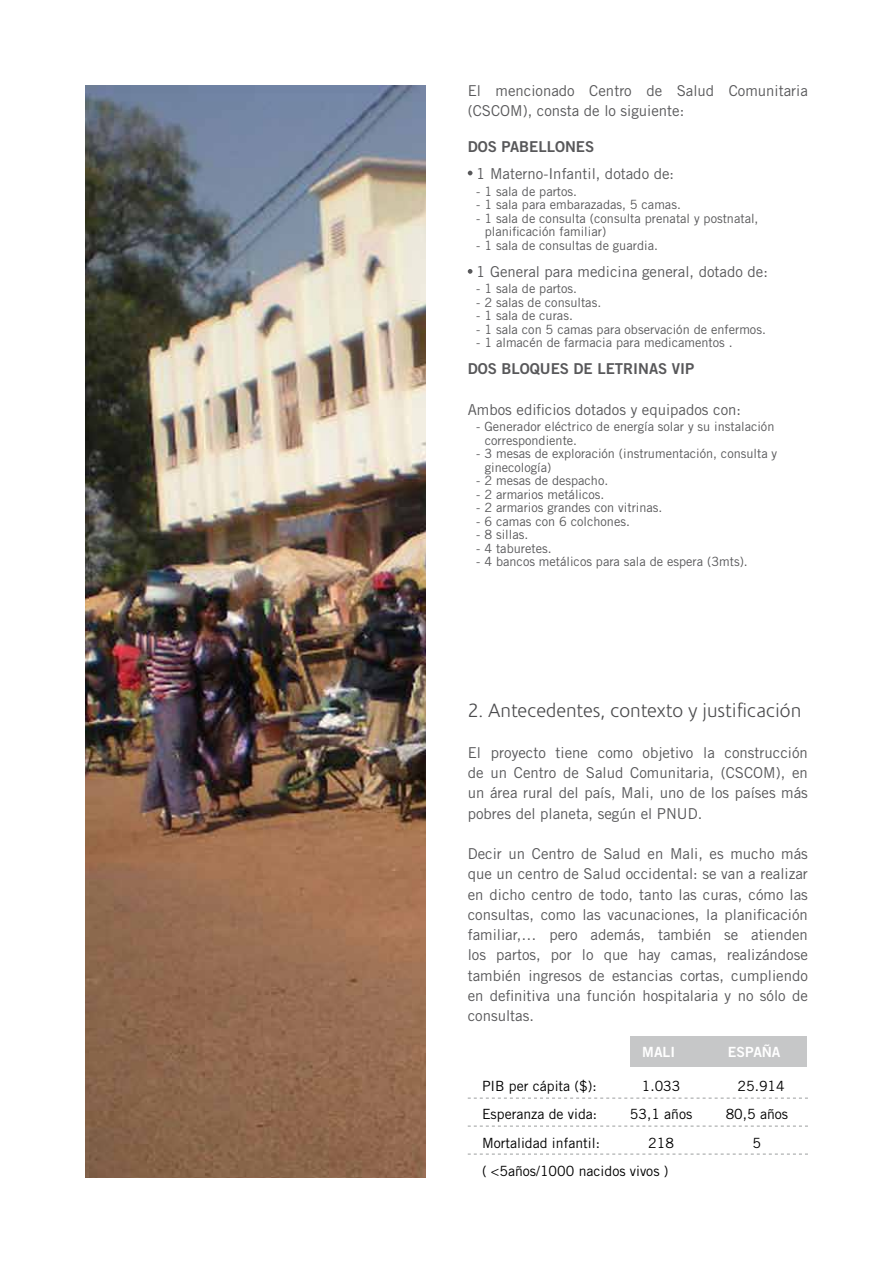
<style>
.page{position:relative;width:893px;height:1263px;background:#fff}
.page>*{position:absolute;margin:0;border:0;box-sizing:border-box;transform-origin:0 0}
.t1{font:300 19.5px "Corisande";color:#4b4b4d}
.t2{font:15px/20.2px "Trade Gothic LT Std";color:#58585a;text-align:justify}
.t3{font:15px "Trade Gothic LT Std Bd 2";color:#58585a}
.t4{font:14.1px/28.2px "Trade Gothic LT Std";color:#000}
.t5{font:14.1px "Trade Gothic LT Std Bd 2";color:#fff}
.t6{font:12.75px/13.5px "Trade Gothic LT Std";color:#58585a}
</style>
<div class="page">
<img style="left:85px;top:85px;width:340px;height:1093px">
<svg style="left:468px;top:171px;width:4px;height:4px"></svg>
<svg style="left:468px;top:269px;width:4px;height:5px"></svg>
<div style="left:630px;top:1036px;width:177px;height:30px;background:#c6c7c8"></div>
<svg style="left:468px;top:1098px;width:340px;height:1px"></svg>
<svg style="left:468px;top:1126px;width:340px;height:1px"></svg>
<svg style="left:468px;top:1154px;width:340px;height:1px"></svg>
<p class="t2" style="left:468px;top:80px;width:342px">El mencionado Centro de Salud Comunitaria (CSCOM), consta de lo siguiente:</p>
<p class="t3" style="left:468px;top:137px;width:128px">DOS PABELLONES</p>
<p class="t2" style="left:476px;top:163px;width:199px">1 Materno-Infantil, dotado de:</p>
<p class="t6" style="left:476px;top:184px;width:102px">- 1 sala de partos.</p>
<p class="t6" style="left:476px;top:198px;width:206px">- 1 sala para embarazadas, 5 camas.</p>
<p class="t6" style="left:485px;top:211px;width:275px;text-indent:-9px">- 1 sala de consulta (consulta prenatal y postnatal, planificación familiar)</p>
<p class="t6" style="left:476px;top:238px;width:183px">- 1 sala de consultas de guardia.</p>
<p class="t2" style="left:476px;top:261px;width:293px">1 General para medicina general, dotado de:</p>
<p class="t6" style="left:476px;top:282px;width:102px">- 1 sala de partos.</p>
<p class="t6" style="left:476px;top:295px;width:126px">- 2 salas de consultas.</p>
<p class="t6" style="left:476px;top:309px;width:98px">- 1 sala de curas.</p>
<p class="t6" style="left:476px;top:322px;width:291px">- 1 sala con 5 camas para observación de enfermos.</p>
<p class="t6" style="left:476px;top:336px;width:258px">- 1 almacén de farmacia para medicamentos .</p>
<p class="t3" style="left:468px;top:359px;width:228px">DOS BLOQUES DE LETRINAS VIP</p>
<p class="t2" style="left:468px;top:399px;width:275px">Ambos edificios dotados y equipados con:</p>
<p class="t6" style="left:485px;top:420px;width:291px;text-indent:-9px">- Generador eléctrico de energía solar y su instalación correspondiente.</p>
<p class="t6" style="left:485px;top:447px;width:294px;text-indent:-9px">- 3 mesas de exploración (instrumentación, consulta y ginecología)</p>
<p class="t6" style="left:476px;top:474px;width:134px">- 2 mesas de despacho.</p>
<p class="t6" style="left:476px;top:487px;width:130px">- 2 armarios metálicos.</p>
<p class="t6" style="left:476px;top:501px;width:188px">- 2 armarios grandes con vitrinas.</p>
<p class="t6" style="left:476px;top:514px;width:155px">- 6 camas con 6 colchones.</p>
<p class="t6" style="left:476px;top:528px;width:54px">- 8 sillas.</p>
<p class="t6" style="left:476px;top:541px;width:77px">- 4 taburetes.</p>
<p class="t6" style="left:476px;top:555px;width:273px">- 4 bancos metálicos para sala de espera (3mts).</p>
<h1 class="t1" style="left:468px;top:700px;width:335px">2. Antecedentes, contexto y justificación</h1>
<p class="t2" style="left:468px;top:742px;width:342px">El proyecto tiene como objetivo la construcción de un Centro de Salud Comunitaria, (CSCOM), en un área rural del país, Mali, uno de los países más pobres del planeta, según el PNUD.</p>
<p class="t2" style="left:468px;top:843px;width:342px">Decir un Centro de Salud en Mali, es mucho más que un centro de Salud occidental: se van a realizar en dicho centro de todo, tanto las curas, cómo las consultas, como las vacunaciones, la planificación familiar,… pero además, también se atienden los partos, por lo que hay camas, realizándose también ingresos de estancias cortas, cumpliendo en definitiva una función hospitalaria y no sólo de consultas.</p>
<p class="t5" style="left:642px;top:1043px;width:34px">MALI</p>
<p class="t5" style="left:728px;top:1043px;width:54px">ESPAÑA</p>
<p class="t4" style="left:482px;top:1072px;width:188px">PIB per cápita ($):<br>Esperanza de vida:<br>Mortalidad infantil:<br>( &lt;5años/1000 nacidos vivos )</p>
<p class="t4" style="left:630px;top:1072px;width:64px;text-align:center">1.033<br>53,1 años<br>218</p>
<p class="t4" style="left:738px;top:1072px;width:49px">25.914</p>
<p class="t4" style="left:726px;top:1100px;width:64px">80,5 años</p>
<p class="t4" style="left:753px;top:1128px;width:10px">5</p>
</div>
